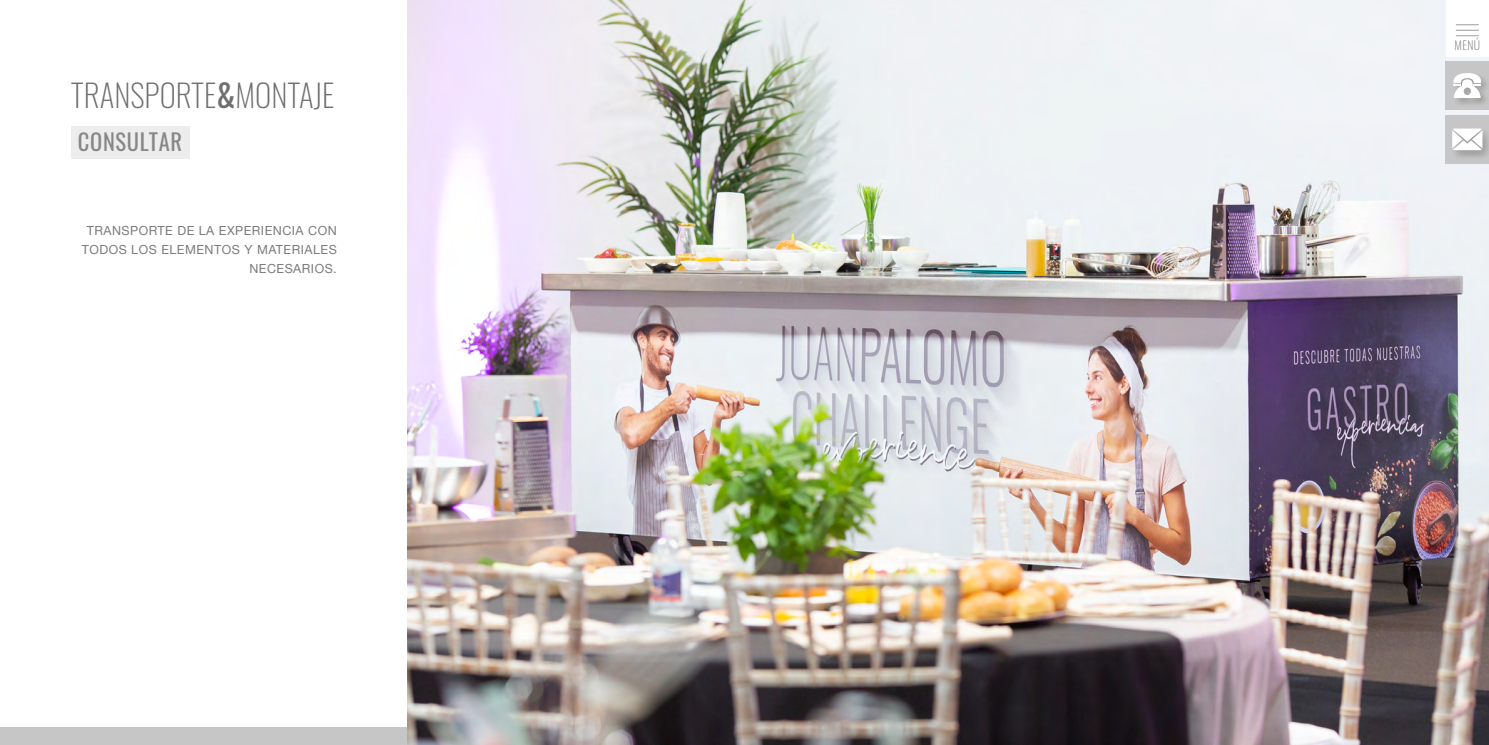
<style>
.page{position:relative;width:1489px;height:745px;background:#fff}
.page>*{position:absolute;margin:0;border:0;box-sizing:border-box;transform-origin:0 0}
.t1{font:200 31.25px "Oswald";color:#706f6f}
.t2{font:22.5px "Oswald";letter-spacing:.03em;color:#878787}
.t3{font:12.5px/18.8px "Helvetica Neue";letter-spacing:.04em;color:#7c7b7b;text-align:right}
.t4{font:200 11.75px "Oswald";color:#7c7b7b}
.s1{font-weight:400}
</style>
<div class="page">
<div style="left:0;top:726px;width:1488px;height:18px;background:#c6c6c6"></div>
<div style="left:71px;top:126px;width:118px;height:32px;background:#ededed"></div>
<img style="left:407px;top:0;width:1081px;height:744px">
<div style="left:1446px;top:0;width:42px;height:56px;background:#fff"></div>
<svg style="left:1456px;top:24px;width:22px;height:12px"></svg>
<div style="left:1445px;top:61px;width:43px;height:49px;background:#c6c6c6"></div>
<div style="left:1452px;top:71px;width:36px;height:36px;background:#000;opacity:.2"></div>
<svg style="left:1452px;top:73px;width:30px;height:25px"></svg>
<div style="left:1445px;top:115px;width:43px;height:48px;background:#c6c6c6"></div>
<div style="left:1450px;top:127px;width:38px;height:32px;background:#000;opacity:.2"></div>
<svg style="left:1451px;top:128px;width:31px;height:22px"></svg>
<h1 class="t1" style="left:71px;top:68px;width:265px">TRANSPORTE<span class="s1">&amp;</span>MONTAJE</h1>
<h2 class="t2" style="left:78px;top:122px;width:106px">CONSULTAR</h2>
<p class="t3" style="left:82px;top:222px;width:256px">TRANSPORTE DE LA EXPERIENCIA CON<br>TODOS LOS ELEMENTOS Y MATERIALES<br>NECESARIOS.</p>
<p class="t4" style="left:1454px;top:35px;width:27px">MENÚ</p>
</div>
